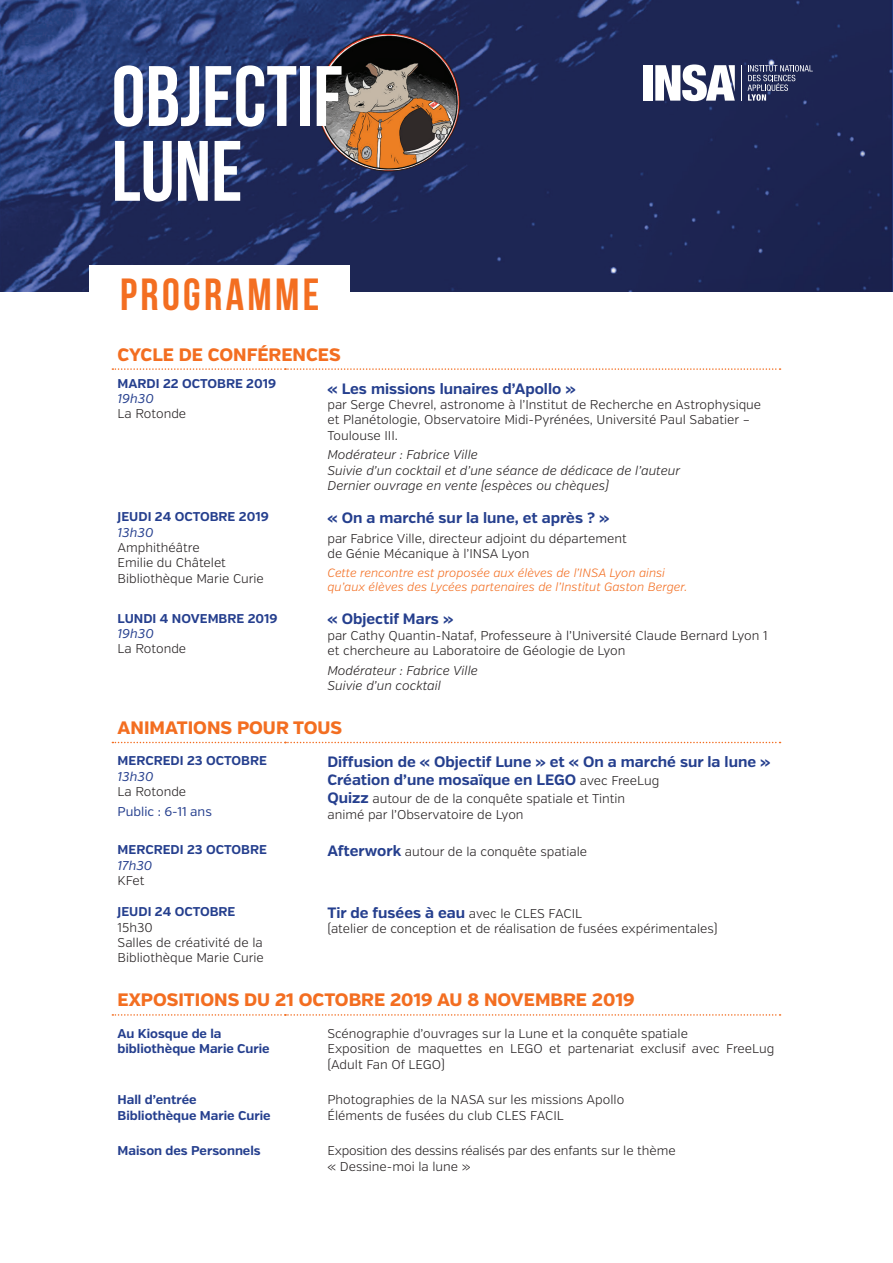
<style>
.page{position:relative;width:893px;height:1263px;background:#fff}
.page>*{position:absolute;margin:0;border:0;box-sizing:border-box;transform-origin:0 0}
.t1{font:700 85.5px/74.8px "Bebas Neue";color:#fff}
.t2{font:700 45px "Bebas Neue";letter-spacing:.075em;color:#f36e21}
.t3{font:800 18px "Verb";color:#f36e21}
.t4{font:700 15px/18px "Verb";color:#253f8e}
.t5{font:300 12.75px/15.3px "Verb";color:#231f20}
.t6{font:700 12.75px/15.3px "Verb";color:#253f8e}
.t7{font:italic 300 12.75px/15.3px "Verb";color:#231f20}
.t8{font:300 12.75px/15.3px "Verb";letter-spacing:-.02em;color:#231f20}
.t9{font:italic 12.75px "Verb";color:#253f8e}
.t10{font:12.75px "Verb";color:#253f8e}
.t11{font:italic 300 12px/14.4px "Verb";color:#f36e21}
.s1{font-weight:300;font-size:12.75px;color:#231f20}
.s2{font-weight:700;font-size:15px;color:#253f8e}
</style>
<div class="page">
<img style="left:0;top:0;width:893px;height:291px">
<div style="left:89px;top:266px;width:261px;height:55px;background:#fff"></div>
<svg style="left:112px;top:742px;width:668px;height:1px"></svg>
<svg style="left:112px;top:368px;width:668px;height:2px"></svg>
<svg style="left:112px;top:1014px;width:668px;height:2px"></svg>
<img style="left:317px;top:33px;width:143px;height:138px">
<svg style="left:747px;top:65px;width:66px;height:36px;background:#454c71"></svg>
<hr style="left:741px;top:65px;width:1px;height:36px;background:#fff">
<div style="left:643px;top:65px;width:10px;height:36px;background:#fff"></div>
<svg style="left:655px;top:64px;width:80px;height:37px"></svg>
<h1 class="t1" style="left:112px;top:58px;width:233px">OBJECTIF<br>LUNE</h1>
<h2 class="t2" style="left:120px;top:270px;width:201px">PROGRAMME</h2>
<h3 class="t3" style="left:118px;top:343px;width:224px">CYCLE DE CONFÉRENCES</h3>
<p class="t6" style="left:118px;top:376px;width:160px">MARDI 22 OCTOBRE 2019</p>
<p class="t9" style="left:118px;top:391px;width:38px">19h30</p>
<p class="t5" style="left:118px;top:406px;width:70px">La Rotonde</p>
<p class="t4" style="left:327px;top:380px;width:250px">« Les missions lunaires d’Apollo »</p>
<p class="t5" style="left:327px;top:397px;width:435px">par Serge Chevrel, astronome à l’Institut de Recherche en Astrophysique et Planétologie, Observatoire Midi-Pyrénées, Université Paul Sabatier –<br>Toulouse III.</p>
<p class="t7" style="left:327px;top:447px;width:354px">Modérateur : Fabrice Ville<br>Suivie d’un cocktail et d’une séance de dédicace de l’auteur<br>Dernier ouvrage en vente (espèces ou chèques)</p>
<p class="t6" style="left:118px;top:509px;width:153px">JEUDI 24 OCTOBRE 2019</p>
<p class="t9" style="left:118px;top:525px;width:37px">13h30</p>
<p class="t5" style="left:118px;top:540px;width:148px">Amphithéâtre<br>Emilie du Châtelet<br>Bibliothèque Marie Curie</p>
<p class="t4" style="left:327px;top:509px;width:284px">« On a marché sur la lune, et après ? »</p>
<p class="t5" style="left:327px;top:531px;width:301px">par Fabrice Ville, directeur adjoint du département de Génie Mécanique à l’INSA Lyon</p>
<p class="t11" style="left:327px;top:565px;width:361px">Cette rencontre est proposée aux élèves de l’INSA Lyon ainsi qu’aux élèves des Lycées partenaires de l’Institut Gaston Berger.</p>
<p class="t4" style="left:327px;top:610px;width:127px">« Objectif Mars »</p>
<p class="t5" style="left:327px;top:628px;width:442px">par Cathy Quantin-Nataf, Professeure à l’Université Claude Bernard Lyon 1 et chercheure au Laboratoire de Géologie de Lyon</p>
<p class="t7" style="left:327px;top:663px;width:152px">Modérateur : Fabrice Ville<br>Suivie d’un cocktail</p>
<h3 class="t3" style="left:118px;top:717px;width:226px">ANIMATIONS POUR TOUS</h3>
<p class="t6" style="left:118px;top:754px;width:151px">MERCREDI 23 OCTOBRE</p>
<p class="t9" style="left:118px;top:769px;width:37px">13h30</p>
<p class="t5" style="left:118px;top:784px;width:70px">La Rotonde</p>
<p class="t10" style="left:118px;top:803px;width:96px">Public : 6-11 ans</p>
<p class="t6" style="left:118px;top:611px;width:161px">LUNDI 4 NOVEMBRE 2019</p>
<p class="t9" style="left:118px;top:626px;width:38px">19h30</p>
<p class="t5" style="left:118px;top:641px;width:70px">La Rotonde</p>
<p class="t4" style="left:327px;top:753px;width:444px">Diffusion de « Objectif Lune » et « On a marché sur la lune »<br>Création d’une mosaïque en LEGO <span class="s1">avec FreeLug</span></p>
<p class="t5" style="left:327px;top:791px;width:299px"><span class="s2">Quizz</span> autour de de la conquête spatiale et Tintin animé par l’Observatoire de Lyon</p>
<p class="t6" style="left:118px;top:842px;width:151px">MERCREDI 23 OCTOBRE</p>
<p class="t9" style="left:118px;top:857px;width:36px">17h30</p>
<p class="t5" style="left:118px;top:873px;width:28px">KFet</p>
<p class="t6" style="left:118px;top:904px;width:119px">JEUDI 24 OCTOBRE</p>
<p class="t5" style="left:118px;top:920px;width:148px">15h30<br>Salles de créativité de la<br>Bibliothèque Marie Curie</p>
<p class="t5" style="left:327px;top:844px;width:261px"><span class="s2">Afterwork</span> autour de la conquête spatiale</p>
<p class="t4" style="left:327px;top:904px;width:256px">Tir de fusées à eau <span class="s1">avec le CLES FACIL</span></p>
<p class="t5" style="left:327px;top:921px;width:392px">(atelier de conception et de réalisation de fusées expérimentales)</p>
<h3 class="t3" style="left:118px;top:989px;width:518px">EXPOSITIONS DU 21 OCTOBRE 2019 AU 8 NOVEMBRE 2019</h3>
<p class="t6" style="left:118px;top:1026px;width:154px">Au Kiosque de la bibliothèque Marie Curie</p>
<p class="t5" style="left:327px;top:1026px;width:448px">Scénographie d’ouvrages sur la Lune et la conquête spatiale<br>Exposition de maquettes en LEGO et partenariat exclusif avec FreeLug (Adult Fan Of LEGO)</p>
<p class="t6" style="left:118px;top:1092px;width:154px">Hall d’entrée<br>Bibliothèque Marie Curie</p>
<p class="t5" style="left:327px;top:1092px;width:298px">Photographies de la NASA sur les missions Apollo<br>Éléments de fusées du club CLES FACIL</p>
<p class="t6" style="left:118px;top:1143px;width:145px">Maison des Personnels</p>
<p class="t8" style="left:327px;top:1143px;width:350px">Exposition des dessins réalisés par des enfants sur le thème « Dessine-moi la lune »</p>
</div>
